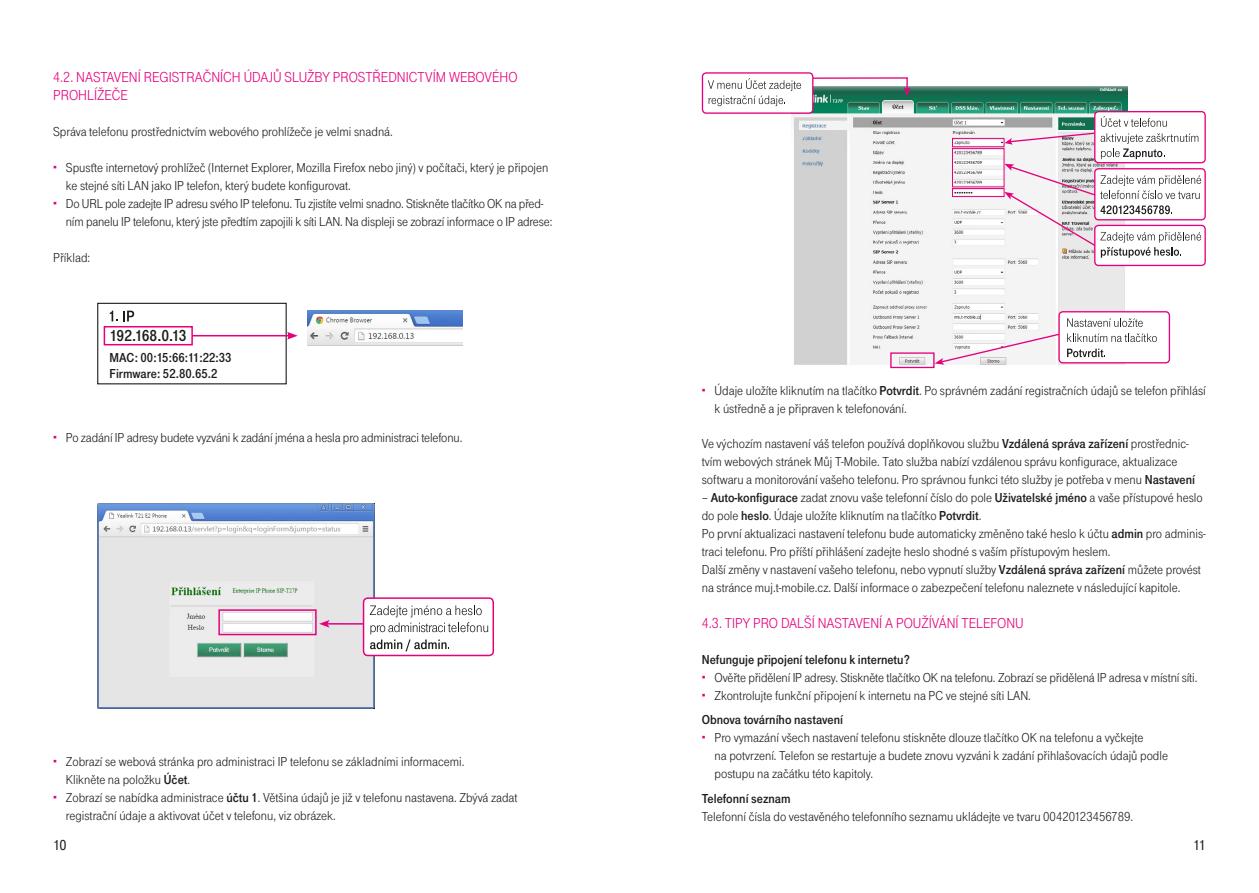
<style>
.page{position:relative;width:1259px;height:893px;background:#fff}
.page>*{position:absolute;margin:0;border:0;box-sizing:border-box;transform-origin:0 0}
.t1{font:16.5px "Tele Grotesk EE Bold";letter-spacing:-.055em;color:#1d1d1b}
.t2{font:15px/18px "Tele Grotesk EE";color:#e6007d}
.t3{font:700 15px "Tele Grotesk EE Semi";color:#1d1d1b}
.t4{font:13.5px/18px "Tele Grotesk EE";color:#1d1d1b}
.t5{font:13.5px/16.2px "Tele Grotesk EE Bold";color:#1d1d1b}
.s1{font-family:"Tele Grotesk EE Bold"}
</style>
<div class="page">
<img style="left:97px;top:504px;width:277px;height:205px">
<div style="left:363px;top:598px;width:130px;height:57px;background:#fff;border-radius:4px"></div>
<div style="left:363px;top:597px;width:131px;height:59px;border:2px solid #e6007d;border-radius:4px"></div>
<svg style="left:370px;top:605px;width:118px;height:46px"></svg>
<hr style="left:325px;top:623px;width:38px;height:2px;background:#e6007d">
<svg style="left:319px;top:620px;width:11px;height:8px"></svg>
<div style="left:218px;top:609px;width:99px;height:26px;border:2px solid #e6007d"></div>
<img style="left:307px;top:310px;width:156px;height:36px">
<div style="left:97px;top:303px;width:190px;height:81px;border:1px solid #1d1d1b"></div>
<svg style="left:103px;top:311px;width:195px;height:35px"></svg>
<img style="left:791px;top:86px;width:337px;height:281px">
<svg style="left:934px;top:310px;width:236px;height:55px"></svg>
<svg style="left:813px;top:77px;width:97px;height:20px"></svg>
<div style="left:1094px;top:112px;width:111px;height:51px;background:#fff;border-radius:4px"></div>
<div style="left:1094px;top:111px;width:111px;height:52px;border:1px solid #e6007d;border-radius:4px"></div>
<div style="left:1094px;top:225px;width:111px;height:40px;background:#fff;border-radius:4px"></div>
<div style="left:1094px;top:225px;width:111px;height:41px;border:1px solid #e6007d;border-radius:4px"></div>
<div style="left:952px;top:138px;width:52px;height:9px;border:1px solid #e6007d"></div>
<div style="left:952px;top:148px;width:52px;height:39px;border:1px solid #e6007d"></div>
<div style="left:952px;top:188px;width:52px;height:9px;border:1px solid #e6007d"></div>
<svg style="left:1004px;top:116px;width:197px;height:142px"></svg>
<div style="left:702px;top:73px;width:111px;height:40px;background:#fff;border-radius:4px"></div>
<div style="left:702px;top:72px;width:111px;height:42px;border:1px solid #e6007d;border-radius:4px"></div>
<svg style="left:708px;top:78px;width:93px;height:28px"></svg>
<div style="left:890px;top:352px;width:44px;height:16px;border:1px solid #e6007d"></div>
<p class="t2" style="left:53px;top:69px;width:466px">4.2. NASTAVENÍ REGISTRAČNÍCH ÚDAJŮ SLUŽBY PROSTŘEDNICTVÍM WEBOVÉHO<br>PROHLÍŽEČE</p>
<p class="t4" style="left:53px;top:123px;width:341px">Správa telefonu prostřednictvím webového prohlížeče je velmi snadná.</p>
<p class="t4" style="left:66px;top:159px;width:488px">Spusťte internetový prohlížeč (Internet Explorer, Mozilla Firefox nebo jiný) v počítači, který je připojen ke stejné síti LAN jako IP telefon, který budete konfigurovat.<br>Do URL pole zadejte IP adresu svého IP telefonu. Tu zjistíte velmi snadno. Stiskněte tlačítko OK na před&shy;ním panelu IP telefonu, který jste předtím zapojili k síti LAN. Na displeji se zobrazí informace o IP adrese:</p>
<p class="t4" style="left:53px;top:249px;width:39px">Příklad:</p>
<p class="t1" style="left:110px;top:326px;width:78px">192.168.0.13</p>
<p class="t5" style="left:110px;top:349px;width:123px">MAC: 00:15:66:11:22:33<br>Firmware: 52.80.65.2</p>
<p class="t4" style="left:66px;top:428px;width:398px">Po zadání IP adresy budete vyzváni k zadání jména a hesla pro administraci telefonu.</p>
<p class="t4" style="left:66px;top:753px;width:453px">Zobrazí se webová stránka pro administraci IP telefonu se základními informacemi.<br>Klikněte na položku <span class="s1">Účet</span>.<br>Zobrazí se nabídka administrace <span class="s1">účtu 1</span>. Většina údajů je již v telefonu nastavena. Zbývá zadat registrační údaje a aktivovat účet v telefonu, viz obrázek.</p>
<p class="t4" style="left:714px;top:381px;width:493px">Údaje uložíte kliknutím na tlačítko <span class="s1">Potvrdit</span>. Po správném zadání registračních údajů se telefon přihlásí k ústředně a je připraven k telefonování.</p>
<p class="t4" style="left:702px;top:435px;width:505px">Ve výchozím nastavení váš telefon používá doplňkovou službu <span class="s1">Vzdálená správa zařízení</span> prostřednic&shy;tvím webových stránek Můj T-Mobile. Tato služba nabízí vzdálenou správu konfigurace, aktualizace softwaru a monitorování vašeho telefonu. Pro správnou funkci této služby je potřeba v menu <span class="s1">Nastavení<br></span>‒ <span class="s1">Auto-konfigurace</span> zadat znovu vaše telefonní číslo do pole <span class="s1">Uživatelské jméno</span> a vaše přístupové heslo do pole <span class="s1">heslo</span>. Údaje uložíte kliknutím na tlačítko <span class="s1">Potvrdit</span>.<br>Po první aktualizaci nastavení telefonu bude automaticky změněno také heslo k účtu <span class="s1">admin</span> pro adminis&shy;traci telefonu. Pro příští přihlášení zadejte heslo shodné s vaším přístupovým heslem.<br>Další změny v nastavení vašeho telefonu, nebo vypnutí služby <span class="s1">Vzdálená správa zařízení</span> můžete provést na stránce muj.t-mobile.cz. Další informace o zabezpečení telefonu naleznete v následující kapitole.</p>
<p class="t2" style="left:702px;top:614px;width:323px">4.3. TIPY PRO DALŠÍ NASTAVENÍ A POUŽÍVÁNÍ TELEFONU</p>
<p class="t5" style="left:702px;top:651px;width:209px">Nefunguje připojení telefonu k internetu?</p>
<p class="t4" style="left:714px;top:669px;width:484px">Ověřte přidělení IP adresy. Stiskněte tlačítko OK na telefonu. Zobrazí se přidělená IP adresa v místní síti.<br>Zkontrolujte funkční připojení k internetu na PC ve stejné síti LAN.</p>
<p class="t5" style="left:702px;top:712px;width:143px">Obnova továrního nastavení</p>
<p class="t4" style="left:714px;top:729px;width:455px">Pro vymazání všech nastavení telefonu stiskněte dlouze tlačítko OK na telefonu a vyčkejte<br>na potvrzení. Telefon se restartuje a budete znovu vyzváni k zadání přihlašovacích údajů podle postupu na začátku této kapitoly.</p>
<p class="t5" style="left:702px;top:790px;width:90px">Telefonní seznam</p>
<p class="t4" style="left:702px;top:807px;width:433px">Telefonní čísla do vestavěného telefonního seznamu ukládejte ve tvaru 00420123456789.</p>
<p class="t3" style="left:53px;top:837px;width:15px">10</p>
<p class="t3" style="left:1193px;top:837px;width:14px">11</p>
</div>
